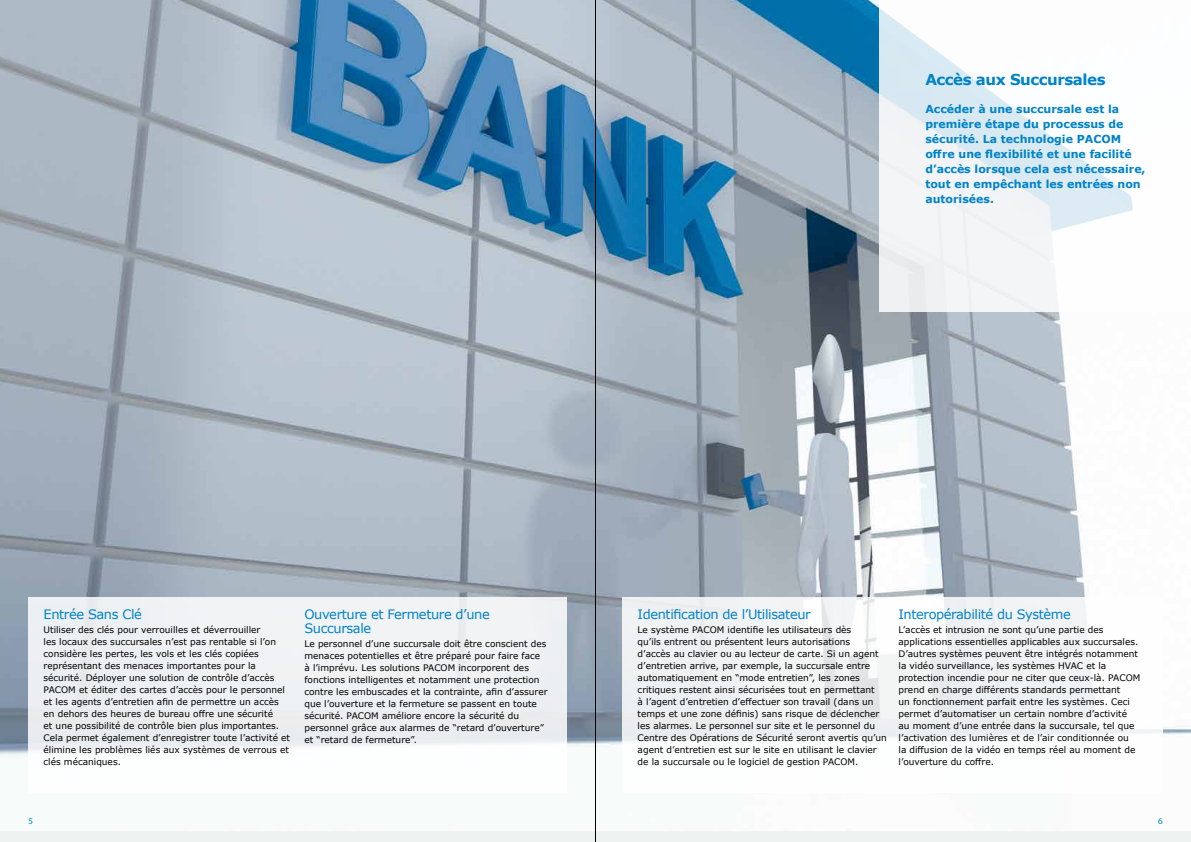
<style>
.page{position:relative;width:1191px;height:842px;background:#fff}
.page>*{position:absolute;margin:0;border:0;box-sizing:border-box;transform-origin:0 0}
.t1{font:700 15px "Verdana";letter-spacing:-.03em;color:#0083c7}
.t2{font:13px/14px "Verdana";letter-spacing:-.03em;color:#0083c7}
.t3{font:700 11px/15px "Verdana";color:#0083c7}
.t4{font:9px/12px "Verdana";color:#000}
.t5{font:9px "Myriad Pro";color:#0083c7}
</style>
<div class="page">
<img style="left:0;top:0;width:1191px;height:757px">
<svg style="left:879px;top:0;width:312px;height:312px"></svg>
<div style="left:29px;top:597px;width:538px;height:195px;background:linear-gradient(to right,#f0f2f4,#f3f4f6)"></div>
<div style="left:622px;top:597px;width:540px;height:195px;background:#f3f5f5"></div>
<hr style="left:595px;top:0;width:1px;height:842px;background:#000101">
<h1 class="t1" style="left:925px;top:69px;width:182px">Accès aux Succursales</h1>
<p class="t3" style="left:925px;top:102px;width:222px">Accéder à une succursale est la première étape du processus de sécurité. La technologie PACOM offre une flexibilité et une facilité d’accès lorsque cela est nécessaire, tout en empêchant les entrées non autorisées.</p>
<h2 class="t2" style="left:44px;top:608px;width:100px">Entrée Sans Clé</h2>
<p class="t4" style="left:44px;top:623px;width:248px">Utiliser des clés pour verrouilles et déverrouiller<br>les locaux des succursales n’est pas rentable si l’on considère les pertes, les vols et les clés copiées représentant des menaces importantes pour la sécurité. Déployer une solution de contrôle d’accès PACOM et éditer des cartes d’accès pour le personnel et les agents d’entretien afin de permettre un accès en dehors des heures de bureau offre une sécurité<br>et une possibilité de contrôle bien plus importantes.<br>Cela permet également d’enregistrer toute l’activité et élimine les problèmes liés aux systèmes de verrous et clés mécaniques.</p>
<h2 class="t2" style="left:304px;top:608px;width:187px">Ouverture et Fermeture d’une<br>Succursale</h2>
<p class="t4" style="left:304px;top:637px;width:245px">Le personnel d’une succursale doit être conscient des menaces potentielles et être préparé pour faire face à l’imprévu. Les solutions PACOM incorporent des fonctions intelligentes et notamment une protection contre les embuscades et la contrainte, afin d’assurer que l’ouverture et la fermeture se passent en toute sécurité. PACOM améliore encore la sécurité du personnel grâce aux alarmes de “retard d’ouverture” et “retard de fermeture”.</p>
<h2 class="t2" style="left:637px;top:608px;width:175px">Identification de l’Utilisateur</h2>
<p class="t4" style="left:637px;top:623px;width:251px">Le système PACOM identifie les utilisateurs dès<br>qu’ils entrent ou présentent leurs autorisations<br>d’accès au clavier ou au lecteur de carte. Si un agent d’entretien arrive, par exemple, la succursale entre automatiquement en “mode entretien”, les zones critiques restent ainsi sécurisées tout en permettant<br>à l’agent d’entretien d’effectuer son travail (dans un temps et une zone définis) sans risque de déclencher les alarmes. Le personnel sur site et le personnel du Centre des Opérations de Sécurité seront avertis qu’un agent d’entretien est sur le site en utilisant le clavier de la succursale ou le logiciel de gestion PACOM.</p>
<h2 class="t2" style="left:898px;top:608px;width:174px">Interopérabilité du Système</h2>
<p class="t4" style="left:898px;top:623px;width:243px">L’accès et intrusion ne sont qu’une partie des applications essentielles applicables aux succursales.<br>D’autres systèmes peuvent être intégrés notamment la vidéo surveillance, les systèmes HVAC et la protection incendie pour ne citer que ceux-là. PACOM prend en charge différents standards permettant<br>un fonctionnement parfait entre les systèmes. Ceci permet d’automatiser un certain nombre d’activité au moment d’une entrée dans la succursale, tel que l’activation des lumières et de l’air conditionnée ou<br>la diffusion de la vidéo en temps réel au moment de l’ouverture du coffre.</p>
<p class="t5" style="left:29px;top:815px;width:6px">5</p>
<p class="t5" style="left:1158px;top:815px;width:6px">6</p>
</div>
